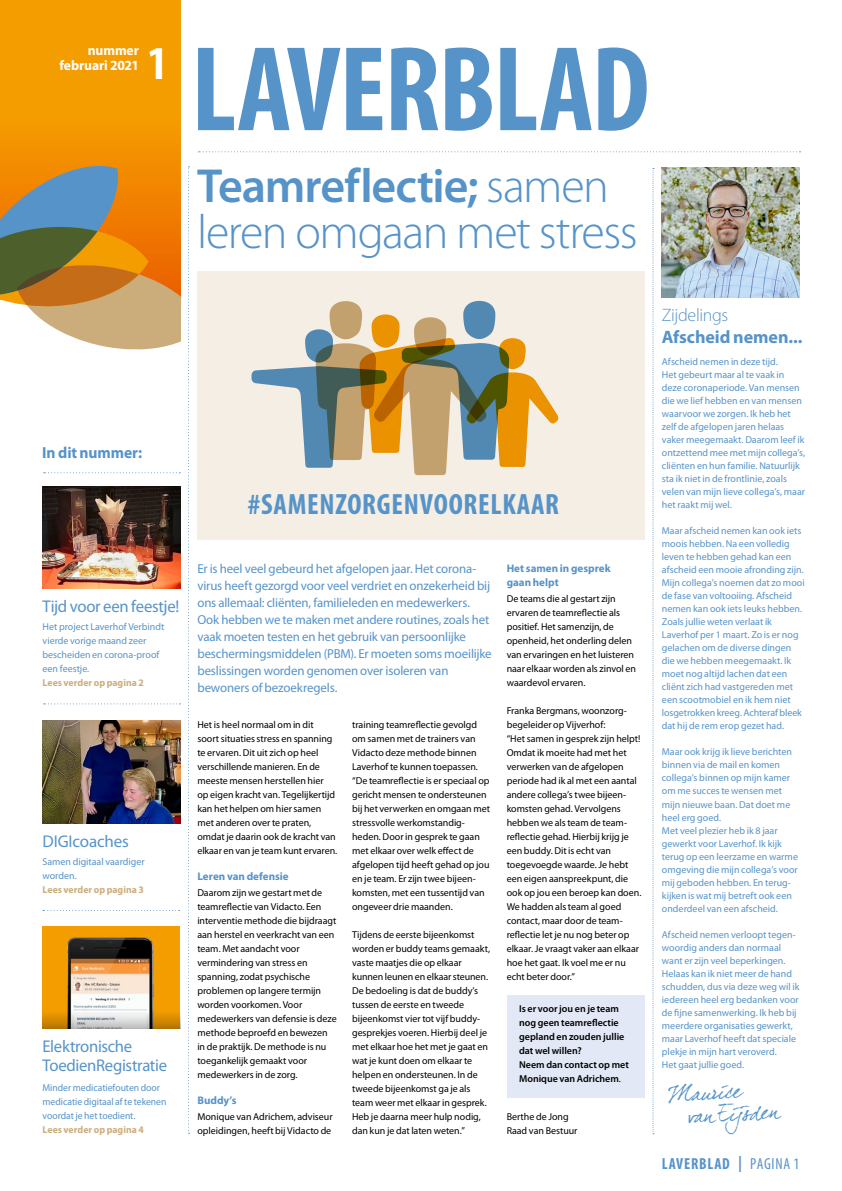
<style>
.page{position:relative;width:842px;height:1191px;background:#fff}
.page>*{position:absolute;margin:0;border:0;box-sizing:border-box;transform-origin:0 0}
.t1{font:700 condensed 122px "Myriad Pro";letter-spacing:-.015em;color:#5693c9}
.t2{font:300 48px/46px "Myriad Pro";letter-spacing:-.03em;color:#5693c9}
.t3{font:700 condensed 47.4px "Myriad Pro";color:#fff}
.t4{font:700 condensed 29.4px "Myriad Pro";letter-spacing:.025em;color:#5693c9}
.t5{font:21.3px/22.5px "Dear Joefour";color:#5693c9}
.t6{font:700 18px "Myriad Pro";letter-spacing:-.005em;color:#5693c9}
.t7{font:300 18px "Myriad Pro";letter-spacing:-.02em;color:#5693c9}
.t8{font:17px/19px "Myriad Pro";letter-spacing:-.015em;color:#5693c9}
.t9{font:700 condensed 16px "Myriad Pro";letter-spacing:.05em;color:#5693c9}
.t10{font:700 16px "Myriad Pro";letter-spacing:-.005em;color:#5693c9}
.t11{font:700 14px/15px "Myriad Pro";letter-spacing:-.005em;color:#fff;text-align:right}
.t12{font:13px/17px "Myriad Pro";letter-spacing:-.01em;color:#5693c9}
.t13{font:700 11px/14px "Myriad Pro";color:#5693c9}
.t14{font:10px/14px "Myriad Pro";color:#000}
.t15{font:10px/13px "Myriad Pro";color:#5693c9}
.t16{font:600 10px/14px "Myriad Pro";color:#000}
.t17{font:700 10px "Myriad Pro";letter-spacing:.005em;color:#cbad7c}
.s1{font-weight:600}
.s2{font-weight:400}
</style>
<div class="page">
<div style="left:507px;top:995px;width:138px;height:102px;background:#e2e8f5"></div>
<svg style="left:188px;top:166px;width:2px;height:967px"></svg>
<div style="left:0;top:0;width:180px;height:300px;background:#f49d00"></div>
<div style="left:0;top:116px;width:180px;height:180px;background:#f49400"></div>
<svg style="left:0;top:166px;width:180px;height:184px"></svg>
<svg style="left:44px;top:472px;width:136px;height:1px"></svg>
<svg style="left:198px;top:151px;width:602px;height:1px"></svg>
<svg style="left:44px;top:703px;width:136px;height:1px"></svg>
<svg style="left:652px;top:168px;width:2px;height:966px"></svg>
<svg style="left:43px;top:910px;width:137px;height:1px"></svg>
<img style="left:43px;top:486px;width:137px;height:102px">
<img style="left:43px;top:720px;width:137px;height:103px">
<div style="left:43px;top:926px;width:137px;height:102px;background:#f49d00"></div>
<img style="left:67px;top:937px;width:87px;height:73px">
<div style="left:197px;top:271px;width:448px;height:269px;background:#f5eee4"></div>
<img style="left:662px;top:167px;width:137px;height:130px">
<svg style="left:43px;top:1010px;width:138px;height:18px;background:#cdb280"></svg>
<svg style="left:252px;top:301px;width:306px;height:174px"></svg>
<h3 class="t11" style="left:59px;top:42px;width:81px">nummer februari 2021</h3>
<h3 class="t3" style="left:147px;top:33px;width:22px">1</h3>
<h1 class="t1" style="left:191px;top:13px;width:460px">LAVERBLAD</h1>
<h2 class="t2" style="left:197px;top:163px;width:442px"><span class="s1">Teamreflectie;</span> samen leren omgaan met stress</h2>
<h3 class="t10" style="left:42px;top:442px;width:101px">In dit nummer:</h3>
<h3 class="t4" style="left:248px;top:485px;width:313px">#SAMENZORGENVOORELKAAR</h3>
<h3 class="t8" style="left:43px;top:596px;width:138px">Tijd voor een feestje!</h3>
<p class="t15" style="left:43px;top:619px;width:123px;line-height:14px">Het project Laverhof Verbindt vierde vorige maand zeer bescheiden en corona-proof een feestje.</p>
<p class="t17" style="left:43px;top:676px;width:103px">Lees verder op pagina 2</p>
<h3 class="t8" style="left:43px;top:831px;width:88px">DIGIcoaches</h3>
<p class="t15" style="left:43px;top:854px;width:104px;line-height:14px">Samen digitaal vaardiger worden.</p>
<p class="t17" style="left:43px;top:883px;width:103px">Lees verder op pagina 3</p>
<h3 class="t8" style="left:43px;top:1036px;width:126px">Elektronische<br>ToedienRegistratie</h3>
<p class="t15" style="left:43px;top:1081px;width:125px;line-height:14px">Minder medicatiefouten door medicatie digitaal af te tekenen voordat je het toedient.</p>
<p class="t17" style="left:43px;top:1123px;width:103px">Lees verder op pagina 4</p>
<p class="t12" style="left:197px;top:560px;width:296px">Er is heel veel gebeurd het afgelopen jaar. Het corona&shy;virus heeft gezorgd voor veel verdriet en onzekerheid bij ons allemaal: cliënten, familieleden en medewerkers.<br>Ook hebben we te maken met andere routines, zoals het vaak moeten testen en het gebruik van persoonlijke beschermingsmiddelen (PBM). Er moeten soms moeilijke beslissingen worden genomen over isoleren van bewoners of bezoekregels.</p>
<p class="t14" style="left:197px;top:717px;width:141px">Het is heel normaal om in dit soort situaties stress en spanning te ervaren. Dit uit zich op heel verschillende manieren. En de meeste mensen herstellen hier<br>op eigen kracht van. Tegelijkertijd kan het helpen om hier samen met anderen over te praten, omdat je daarin ook de kracht van elkaar en van je team kunt ervaren.</p>
<p class="t13" style="left:197px;top:869px;width:93px">Leren van defensie</p>
<p class="t14" style="left:197px;top:885px;width:141px">Daarom zijn we gestart met de teamreflectie van Vidacto. Een interventie methode die bijdraagt aan herstel en veerkracht van een team. Met aandacht voor vermindering van stress en spanning, zodat psychische problemen op langere termijn worden voorkomen. Voor medewerkers van defensie is deze methode beproefd en bewezen in de praktijk. De methode is nu toegankelijk gemaakt voor medewerkers in de zorg.</p>
<p class="t13" style="left:197px;top:1093px;width:41px">Buddy’s</p>
<p class="t14" style="left:197px;top:1109px;width:137px">Monique van Adrichem, adviseur opleidingen, heeft bij Vidacto de</p>
<p class="t14" style="left:352px;top:717px;width:139px">training teamreflectie gevolgd om samen met de trainers van<br>Vidacto deze methode binnen<br>Laverhof te kunnen toepassen. “De teamreflectie is er speciaal op gericht mensen te ondersteunen bij het verwerken en omgaan met stressvolle werkomstandig&shy;heden. Door in gesprek te gaan met elkaar over welk effect de afgelopen tijd heeft gehad op jou en je team. Er zijn twee bijeen&shy;komsten, met een tussentijd van ongeveer drie maanden.</p>
<p class="t14" style="left:352px;top:927px;width:140px">Tijdens de eerste bijeenkomst worden er buddy teams gemaakt, vaste maatjes die op elkaar kunnen leunen en elkaar steunen.<br>De bedoeling is dat de buddy’s tussen de eerste en tweede bijeenkomst vier tot vijf buddy&shy;gesprekjes voeren. Hierbij deel je met elkaar hoe het met je gaat en wat je kunt doen om elkaar te helpen en ondersteunen. In de tweede bijeenkomst ga je als team weer met elkaar in gesprek.<br>Heb je daarna meer hulp nodig, dan kun je dat laten weten.”</p>
<p class="t13" style="left:507px;top:561px;width:106px">Het samen in gesprek gaan helpt</p>
<p class="t14" style="left:507px;top:591px;width:131px">De teams die al gestart zijn ervaren de teamreflectie als positief. Het samenzijn, de openheid, het onderling delen van ervaringen en het luisteren naar elkaar worden als zinvol en waardevol ervaren.</p>
<p class="t14" style="left:507px;top:703px;width:136px">Franka Bergmans, woonzorg&shy;begeleider op Vijverhof:<br>“Het samen in gesprek zijn helpt!<br>Omdat ik moeite had met het verwerken van de afgelopen periode had ik al met een aantal andere collega’s twee bijeen&shy;komsten gehad. Vervolgens hebben we als team de team&shy;reflectie gehad. Hierbij krijg je een buddy. Dit is echt van toegevoegde waarde. Je hebt een eigen aanspreekpunt, die ook op jou een beroep kan doen.<br>We hadden als team al goed contact, maar door de team&shy;reflectie let je nu nog beter op elkaar. Je vraagt vaker aan elkaar hoe het gaat. Ik voel me er nu echt beter door.”</p>
<p class="t16" style="left:519px;top:1001px;width:111px">Is er voor jou en je team nog geen teamreflectie gepland en zouden jullie dat wel willen?<br>Neem dan contact op met<br>Monique van Adrichem<span class="s2">.</span></p>
<p class="t14" style="left:507px;top:1109px;width:72px">Berthe de Jong<br>Raad van Bestuur</p>
<h3 class="t7" style="left:662px;top:305px;width:68px">Zijdelings</h3>
<h3 class="t6" style="left:662px;top:325px;width:142px">Afscheid nemen...</h3>
<p class="t15" style="left:662px;top:355px;width:145px">Afscheid nemen in deze tijd.<br>Het gebeurt maar al te vaak in deze coronaperiode. Van mensen die we lief hebben en van mensen waarvoor we zorgen. Ik heb het zelf de afgelopen jaren helaas vaker meegemaakt. Daarom leef ik ontzettend mee met mijn collega’s, cliënten en hun familie. Natuurlijk sta ik niet in de frontlinie, zoals velen van mijn lieve collega’s, maar het raakt mij wel.</p>
<p class="t15" style="left:662px;top:524px;width:144px">Maar afscheid nemen kan ook iets moois hebben. Na een volledig leven te hebben gehad kan een afscheid een mooie afronding zijn.<br>Mijn collega’s noemen dat zo mooi de fase van voltooiing. Afscheid nemen kan ook iets leuks hebben.<br>Zoals jullie weten verlaat ik<br>Laverhof per 1 maart. Zo is er nog gelachen om de diverse dingen die we hebben meegemaakt. Ik moet nog altijd lachen dat een cliënt zich had vastgereden met een scootmobiel en ik hem niet losgetrokken kreeg. Achteraf bleek dat hij de rem erop gezet had.</p>
<p class="t15" style="left:662px;top:745px;width:138px">Maar ook krijg ik lieve berichten binnen via de mail en komen collega’s binnen op mijn kamer om me succes te wensen met mijn nieuwe baan. Dat doet me heel erg goed.<br>Met veel plezier heb ik 8 jaar gewerkt voor Laverhof. Ik kijk terug op een leerzame en warme omgeving die mijn collega’s voor mij geboden hebben. En terug&shy;kijken is wat mij betreft ook een onderdeel van een afscheid.</p>
<p class="t15" style="left:662px;top:927px;width:139px">Afscheid nemen verloopt tegen&shy;woordig anders dan normaal want er zijn veel beperkingen.<br>Helaas kan ik niet meer de hand schudden, dus via deze weg wil ik iedereen heel erg bedanken voor de fijne samenwerking. Ik heb bij meerdere organisaties gewerkt, maar Laverhof heeft dat speciale plekje in mijn hart veroverd.<br>Het gaat jullie goed.</p>
<h3 class="t5" style="left:686px;top:1081px;width:93px;text-indent:-18px;rotate:-3deg">Maurice<br>van Eijsden</h3>
<h3 class="t9" style="left:662px;top:1153px;width:139px">LAVERBLAD | <span class="s2">PAGINA 1</span></h3>
</div>
